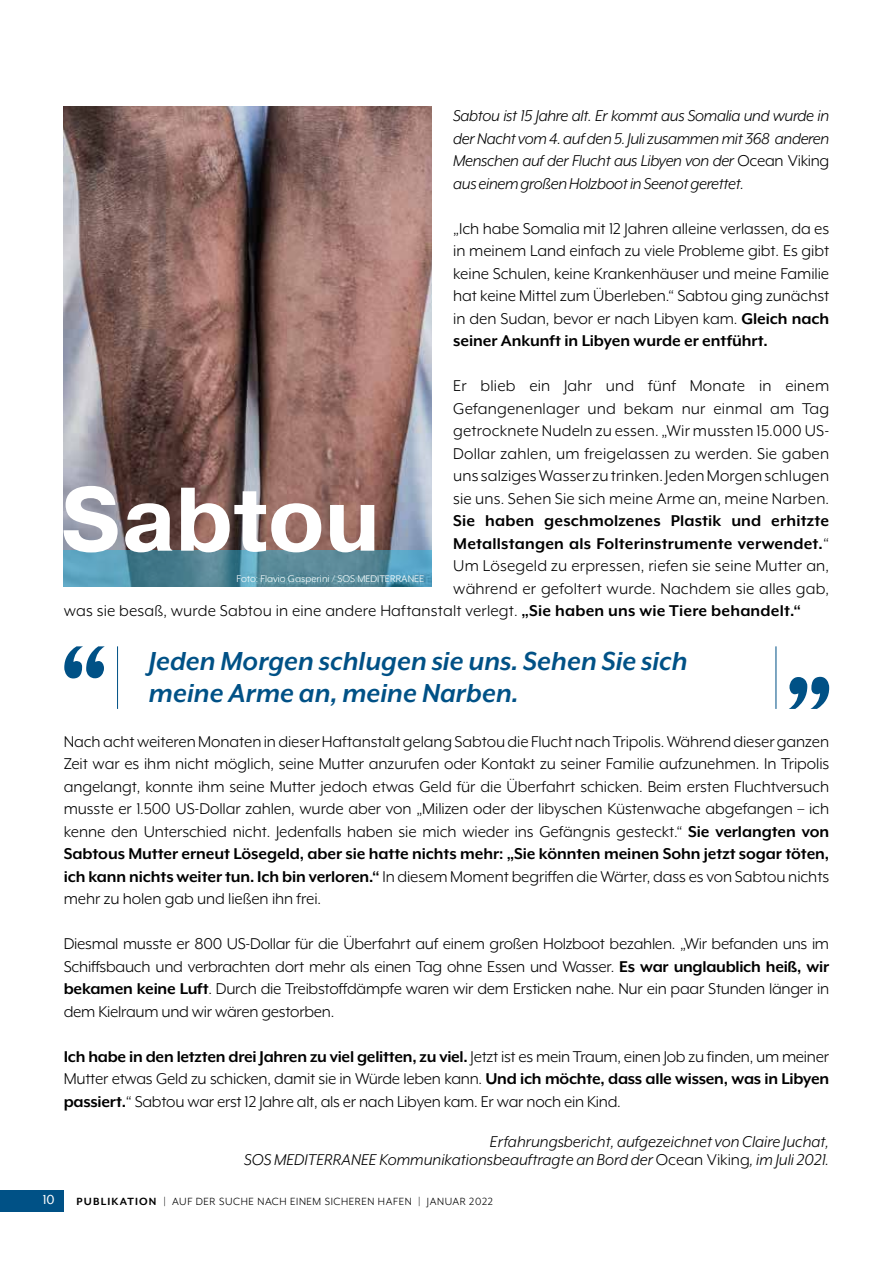
<style>
.page{position:relative;width:893px;height:1263px;background:#fff}
.page>*{position:absolute;margin:0;border:0;box-sizing:border-box;transform-origin:0 0}
.t1{font:700 90px "Pragmatica";color:#fff}
.t2{font:italic 700 30px/31.5px "Mr Eaves XL Mod OT";color:#005186}
.t3{font:18px/22.5px "Mr Eaves XL Mod OT";letter-spacing:-.005em;color:#000;text-align:justify}
.t4{font:italic 18px/22.5px "Mr Eaves XL Mod OT";color:#000;text-align:justify}
.t5{font:700 18px "Mr Eaves XL Mod OT";letter-spacing:.01em;color:#000}
.t6{font:15px "Mr Eaves XL Mod OT";color:#fff}
.t7{font:12px "Mr Eaves XL Mod OT";letter-spacing:.05em;color:#000}
.t8{font:11.25px "Mr Eaves XL Mod OT";color:#fff}
.s1{font-style:normal}
.s2{font-weight:700}
.s3{font-weight:400}
</style>
<div class="page">
<div style="left:0;top:1191px;width:64px;height:21px;background:#005186"></div>
<img style="left:64px;top:106px;width:368px;height:445px">
<svg style="left:64px;top:551px;width:368px;height:36px;background:#548ea3"></svg>
<hr style="left:117px;top:646px;width:1px;height:63px;background:#005186">
<svg style="left:64px;top:646px;width:41px;height:32px"></svg>
<hr style="left:775px;top:646px;width:1px;height:63px;background:#005186">
<svg style="left:789px;top:677px;width:40px;height:32px"></svg>
<p class="t4" style="left:453px;top:105px;width:377px">Sabtou ist 15 Jahre alt. Er kommt aus Somalia und wurde in der Nacht vom 4. auf den 5. Juli zusammen mit 368 anderen Menschen auf der Flucht aus Libyen von der <span class="s1">Ocean Viking </span>aus einem großen Holzboot in Seenot gerettet.</p>
<p class="t3" style="left:453px;top:217px;width:377px">„Ich habe Somalia mit 12 Jahren alleine verlassen, da es in meinem Land einfach zu viele Probleme gibt. Es gibt keine Schulen, keine Krankenhäuser und meine Familie hat keine Mittel zum Überleben.“ Sabtou ging zunächst in den Sudan, bevor er nach Libyen kam. <span class="s2">Gleich nach seiner Ankunft in Libyen wurde er entführt.</span></p>
<p class="t3" style="left:453px;top:375px;width:377px">Er blieb ein Jahr und fünf Monate in einem Gefangenenlager und bekam nur einmal am Tag getrocknete Nudeln zu essen. „Wir mussten 15.000 US-Dollar zahlen, um freigelassen zu werden. Sie gaben uns salziges Wasser zu trinken. Jeden Morgen schlugen sie uns. Sehen Sie sich meine Arme an, meine Narben.</p>
<p class="t5" style="left:453px;top:511px;width:377px">Sie haben geschmolzenes Plastik und erhitzte</p>
<p class="t5" style="left:453px;top:533px;width:377px">Metallstangen als Folterinstrumente verwendet.<span class="s3">“</span></p>
<p class="t3" style="left:453px;top:555px;width:377px">Um Lösegeld zu erpressen, riefen sie seine Mutter an,</p>
<p class="t3" style="left:453px;top:577px;width:377px">während er gefoltert wurde. Nachdem sie alles gab,</p>
<p class="t3" style="left:64px;top:600px;width:739px">was sie besaß, wurde Sabtou in eine andere Haftanstalt verlegt. <span class="s2">„Sie haben uns wie Tiere behandelt.“</span></p>
<h2 class="t2" style="left:149px;top:645px;width:540px">Jeden Morgen schlugen sie uns. Sehen Sie sich meine Arme an, meine Narben.</h2>
<p class="t3" style="left:64px;top:730px;width:767px">Nach acht weiteren Monaten in dieser Haftanstalt gelang Sabtou die Flucht nach Tripolis. Während dieser ganzen Zeit war es ihm nicht möglich, seine Mutter anzurufen oder Kontakt zu seiner Familie aufzunehmen. In Tripolis angelangt, konnte ihm seine Mutter jedoch etwas Geld für die Überfahrt schicken. Beim ersten Fluchtversuch musste er 1.500 US-Dollar zahlen, wurde aber von „Milizen oder der libyschen Küstenwache abgefangen – ich kenne den Unterschied nicht. Jedenfalls haben sie mich wieder ins Gefängnis gesteckt.“ <span class="s2">Sie verlangten von Sabtous Mutter erneut Lösegeld, aber sie hatte nichts mehr: „Sie könnten meinen Sohn jetzt sogar töten, ich kann nichts weiter tun. Ich bin verloren.“</span> In diesem Moment begriffen die Wärter, dass es von Sabtou nichts mehr zu holen gab und ließen ihn frei.</p>
<p class="t3" style="left:64px;top:933px;width:767px">Diesmal musste er 800 US-Dollar für die Überfahrt auf einem großen Holzboot bezahlen. „Wir befanden uns im Schiffsbauch und verbrachten dort mehr als einen Tag ohne Essen und Wasser. <span class="s2">Es war unglaublich heiß, wir bekamen keine Luft</span>. Durch die Treibstoffdämpfe waren wir dem Ersticken nahe. Nur ein paar Stunden länger in dem Kielraum und wir wären gestorben.</p>
<p class="t3" style="left:64px;top:1045px;width:767px"><span class="s2">Ich habe in den letzten drei Jahren zu viel gelitten, zu viel.</span> Jetzt ist es mein Traum, einen Job zu finden, um meiner Mutter etwas Geld zu schicken, damit sie in Würde leben kann. <span class="s2">Und ich möchte, dass alle wissen, was in Libyen passiert.</span>“ Sabtou war erst 12 Jahre alt, als er nach Libyen kam. Er war noch ein Kind.</p>
<p class="t4" style="left:244px;top:1133px;width:587px;line-height:18px;text-align:right">Erfahrungsbericht, aufgezeichnet von Claire Juchat,<br>SOS MEDITERRANEE Kommunikationsbeauftragte an Bord der <span class="s1">Ocean Viking</span>, im Juli 2021.</p>
<h1 class="t1" style="left:60px;top:461px;width:321px">Sabtou</h1>
<p class="t8" style="left:237px;top:573px;width:189px">Foto: Flavio Gasperini / SOS MEDITERRANEE</p>
<p class="t6" style="left:43px;top:1192px;width:14px">10</p>
<p class="t7" style="left:77px;top:1195px;width:418px"><span class="s2">PUBLIKATION</span> | AUF DER SUCHE NACH EINEM SICHEREN HAFEN | JANUAR 2022</p>
</div>
